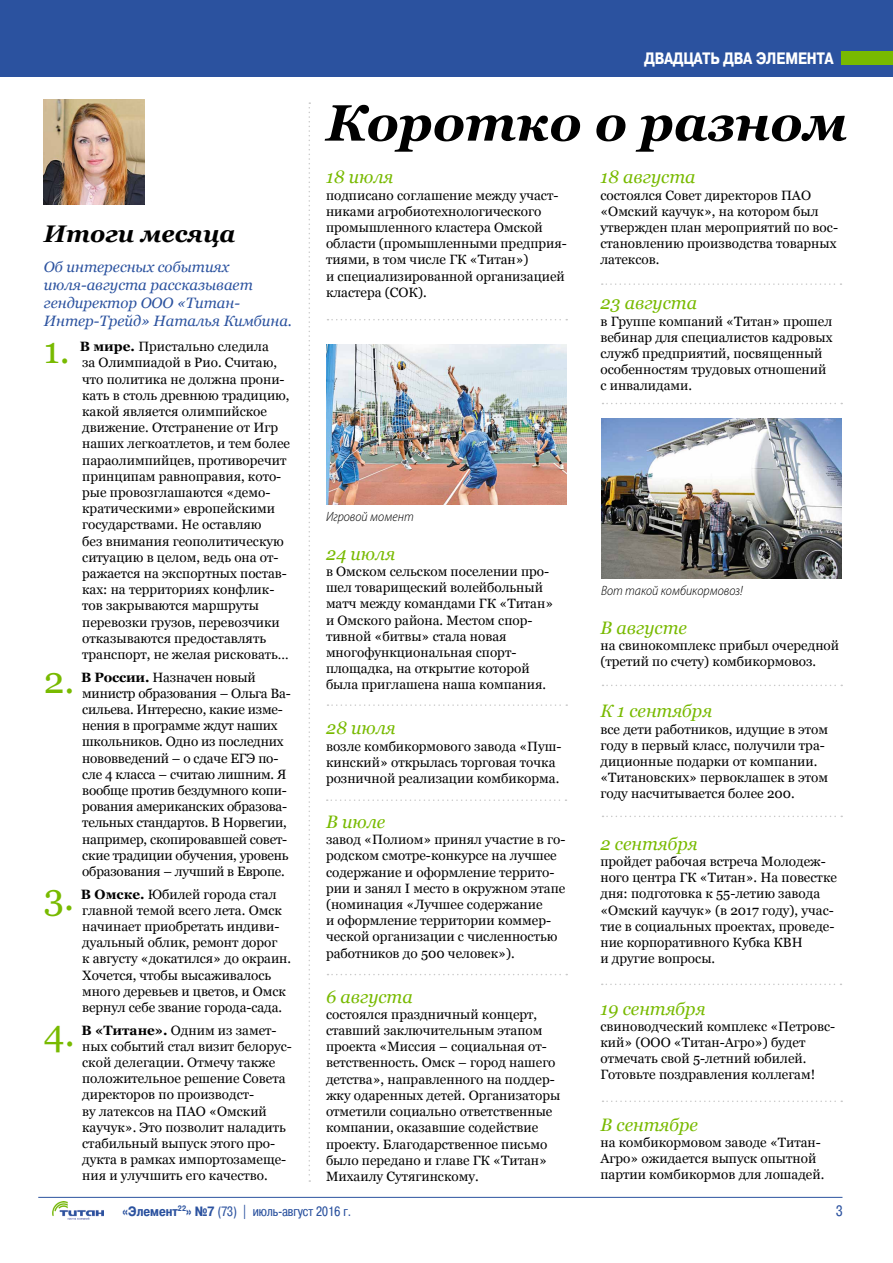
<style>
.page{position:relative;width:893px;height:1263px;background:#fff}
.page>*{position:absolute;margin:0;border:0;box-sizing:border-box;transform-origin:0 0}
.t1{font:italic 700 51px "Georgia";color:#000}
.t2{font:36.9px "Georgia";color:#78ba00}
.t3{font:italic 700 24px "Georgia";color:#000}
.t4{font:italic 18px "Georgia";color:#78ba00}
.t5{font:700 16.5px "Pragmatica Condensed Cyr";color:#fff}
.t6{font:italic 15px/18px "Georgia";color:#2b529f}
.t7{font:15px "Pragmatica Condensed Cyr";color:#2b529f}
.t8{font:13.5px/16.2px "Georgia";color:#000}
.t9{font:13.5px "Pragmatica Condensed Cyr";color:#2b529f}
.t10{font:italic 300 semi-condensed 13.5px "Myriad Pro";color:#000}
.s1{font-weight:700}
</style>
<div class="page">
<div style="left:0;top:0;width:893px;height:77px;background:#2b529f"></div>
<div style="left:842px;top:51px;width:51px;height:13px;background:#78ba00"></div>
<img style="left:52px;top:1201px;width:51px;height:18px">
<hr style="left:38px;top:1197px;width:804px;height:1px;background:#2b529f">
<svg style="left:309px;top:102px;width:1px;height:1080px"></svg>
<img style="left:44px;top:99px;width:101px;height:105px">
<svg style="left:327px;top:319px;width:240px;height:1px"></svg>
<svg style="left:327px;top:704px;width:240px;height:2px"></svg>
<svg style="left:327px;top:799px;width:239px;height:2px"></svg>
<svg style="left:327px;top:974px;width:240px;height:1px"></svg>
<svg style="left:602px;top:283px;width:239px;height:2px"></svg>
<svg style="left:602px;top:403px;width:240px;height:1px"></svg>
<svg style="left:602px;top:685px;width:240px;height:1px"></svg>
<svg style="left:602px;top:816px;width:240px;height:1px"></svg>
<svg style="left:602px;top:983px;width:239px;height:2px"></svg>
<svg style="left:602px;top:1100px;width:240px;height:2px"></svg>
<img style="left:326px;top:344px;width:241px;height:160px">
<img style="left:601px;top:418px;width:241px;height:160px">
<p class="t5" style="left:644px;top:49px;width:190px">ДВАДЦАТЬ ДВА ЭЛЕМЕНТА</p>
<h3 class="t3" style="left:44px;top:218px;width:193px">Итоги месяца</h3>
<p class="t6" style="left:44px;top:258px;width:250px">Об интересных событиях июля-августа рассказывает гендиректор ООО «Титан-<br>Интер-Трейд» Наталья Кимбина.</p>
<h2 class="t2" style="left:44px;top:328px;width:27px">1.</h2>
<p class="t8" style="left:80px;top:339px;width:212px"><span class="s1">В мире.</span> Пристально следила<br>за Олимпиадой в Рио. Считаю, что политика не должна прони&shy;кать в столь древнюю традицию, какой является олимпийское движение. Отстранение от Игр наших легкоатлетов, и тем более параолимпийцев, противоречит принципам равноправия, кото&shy;рые провозглашаются «демо&shy;кратическими» европейскими государствами. Не оставляю<br>без внимания геополитическую ситуацию в целом, ведь она от&shy;ражается на экспортных постав&shy;ках: на территориях конфлик&shy;тов закрываются маршруты перевозки грузов, перевозчики отказываются предоставлять транспорт, не желая рисковать…</p>
<h2 class="t2" style="left:44px;top:658px;width:32px">2.</h2>
<p class="t8" style="left:81px;top:669px;width:211px"><span class="s1">В России.</span> Назначен новый министр образования – Ольга Ва&shy;сильева. Интересно, какие изме&shy;нения в программе ждут наших школьников. Одно из последних нововведений – о сдаче ЕГЭ по&shy;сле 4 класса – считаю лишним. Я вообще против бездумного копи&shy;рования американских образова&shy;тельных стандартов. В Норвегии, например, скопировавшей совет&shy;ские традиции обучения, уровень образования – лучший в Европе.</p>
<h2 class="t2" style="left:44px;top:875px;width:32px">3.</h2>
<p class="t8" style="left:81px;top:886px;width:212px"><span class="s1">В Омске.</span> Юбилей города стал главной темой всего лета. Омск начинает приобретать индиви&shy;дуальный облик, ремонт дорог<br>к августу «докатился» до окраин.<br>Хочется, чтобы высаживалось много деревьев и цветов, и Омск вернул себе звание города-сада.</p>
<h2 class="t2" style="left:44px;top:1011px;width:32px">4.</h2>
<p class="t8" style="left:81px;top:1022px;width:212px"><span class="s1">В «Титане».</span> Одним из замет&shy;ных событий стал визит белорус&shy;ской делегации. Отмечу также положительное решение Совета директоров по производст-<br>ву латексов на ПАО «Омский каучук». Это позволит наладить стабильный выпуск этого про&shy;дукта в рамках импортозамеще&shy;ния и улучшить его качество.</p>
<h1 class="t1" style="left:326px;top:90px;width:523px">Коротко о разном</h1>
<h3 class="t4" style="left:326px;top:166px;width:69px">18 июля</h3>
<p class="t8" style="left:326px;top:187px;width:241px">подписано соглашение между участ&shy;никами агробиотехнологического промышленного кластера Омской области (промышленными предприя&shy;тиями, в том числе ГК «Титан»)<br>и специализированной организацией кластера (СОК).</p>
<h3 class="t4" style="left:600px;top:166px;width:97px">18 августа</h3>
<p class="t8" style="left:600px;top:187px;width:239px">состоялся Совет директоров ПАО «Омский каучук», на котором был утвержден план мероприятий по вос&shy;становлению производства товарных латексов.</p>
<h3 class="t4" style="left:600px;top:292px;width:98px">23 августа</h3>
<p class="t8" style="left:600px;top:313px;width:234px">в Группе компаний «Титан» прошел вебинар для специалистов кадровых служб предприятий, посвященный особенностям трудовых отношений с инвалидами.</p>
<p class="t10" style="left:326px;top:509px;width:89px">Игровой момент</p>
<h3 class="t4" style="left:326px;top:542px;width:71px">24 июля</h3>
<p class="t8" style="left:326px;top:564px;width:229px">в Омском сельском поселении про&shy;шел товарищеский волейбольный матч между командами ГК «Титан» и Омского района. Местом спор&shy;тивной «битвы» стала новая многофункциональная спорт&shy;площадка, на открытие которой была приглашена наша компания.</p>
<h3 class="t4" style="left:326px;top:717px;width:71px">28 июля</h3>
<p class="t8" style="left:326px;top:738px;width:237px">возле комбикормового завода «Пуш&shy;кинский» открылась торговая точка розничной реализации комбикорма.</p>
<h3 class="t4" style="left:326px;top:810px;width:61px">В июле</h3>
<p class="t8" style="left:326px;top:832px;width:241px">завод «Полиом» принял участие в го&shy;родском смотре-конкурсе на лучшее содержание и оформление террито&shy;рии и занял I место в окружном этапе (номинация «Лучшее содержание<br>и оформление территории коммер&shy;ческой организации с численностью работников до 500 человек»).</p>
<h3 class="t4" style="left:326px;top:985px;width:88px">6 августа</h3>
<p class="t8" style="left:326px;top:1006px;width:236px">состоялся праздничный концерт, ставший заключительным этапом проекта «Миссия – социальная от&shy;ветственность. Омск – город нашего детства», направленного на поддер&shy;жку одаренных детей. Организаторы отметили социально ответственные компании, оказавшие содействие проекту. Благодарственное письмо было передано и главе ГК «Титан» Михаилу Сутягинскому.</p>
<p class="t10" style="left:601px;top:583px;width:143px">Вот такой комбикормовоз!</p>
<h3 class="t4" style="left:600px;top:616px;width:88px">В августе</h3>
<p class="t8" style="left:600px;top:637px;width:240px">на свинокомплекс прибыл очередной (третий по счету) комбикормовоз.</p>
<h3 class="t4" style="left:600px;top:700px;width:113px">К 1 сентября</h3>
<p class="t8" style="left:600px;top:721px;width:229px">все дети работников, идущие в этом году в первый класс, получили тра&shy;диционные подарки от компании. «Титановских» первоклашек в этом году насчитывается более 200.</p>
<h3 class="t4" style="left:600px;top:832px;width:99px">2 сентября</h3>
<p class="t8" style="left:600px;top:853px;width:238px">пройдет рабочая встреча Молодеж&shy;ного центра ГК «Титан». На повестке дня: подготовка к 55-летию завода «Омский каучук» (в 2017 году), учас&shy;тие в социальных проектах, проведе&shy;ние корпоративного Кубка КВН<br>и другие вопросы.</p>
<h3 class="t4" style="left:600px;top:997px;width:107px">19 сентября</h3>
<p class="t8" style="left:600px;top:1018px;width:235px">свиноводческий комплекс «Петровс&shy;кий» (ООО «Титан-Агро») будет отмечать свой 5-летний юбилей.<br>Готовьте поздравления коллегам!</p>
<h3 class="t4" style="left:600px;top:1113px;width:99px">В сентябре</h3>
<p class="t8" style="left:600px;top:1134px;width:225px">на комбикормовом заводе «Титан-<br>Агро» ожидается выпуск опытной партии комбикормов для лошадей.</p>
<p class="t9" style="left:123px;top:1203px;width:230px"><span class="s1">«Элемент</span><sup>22</sup><span class="s1">» №7</span> (73) | июль-август 2016 г.</p>
<p class="t7" style="left:836px;top:1203px;width:8px">3</p>
</div>
